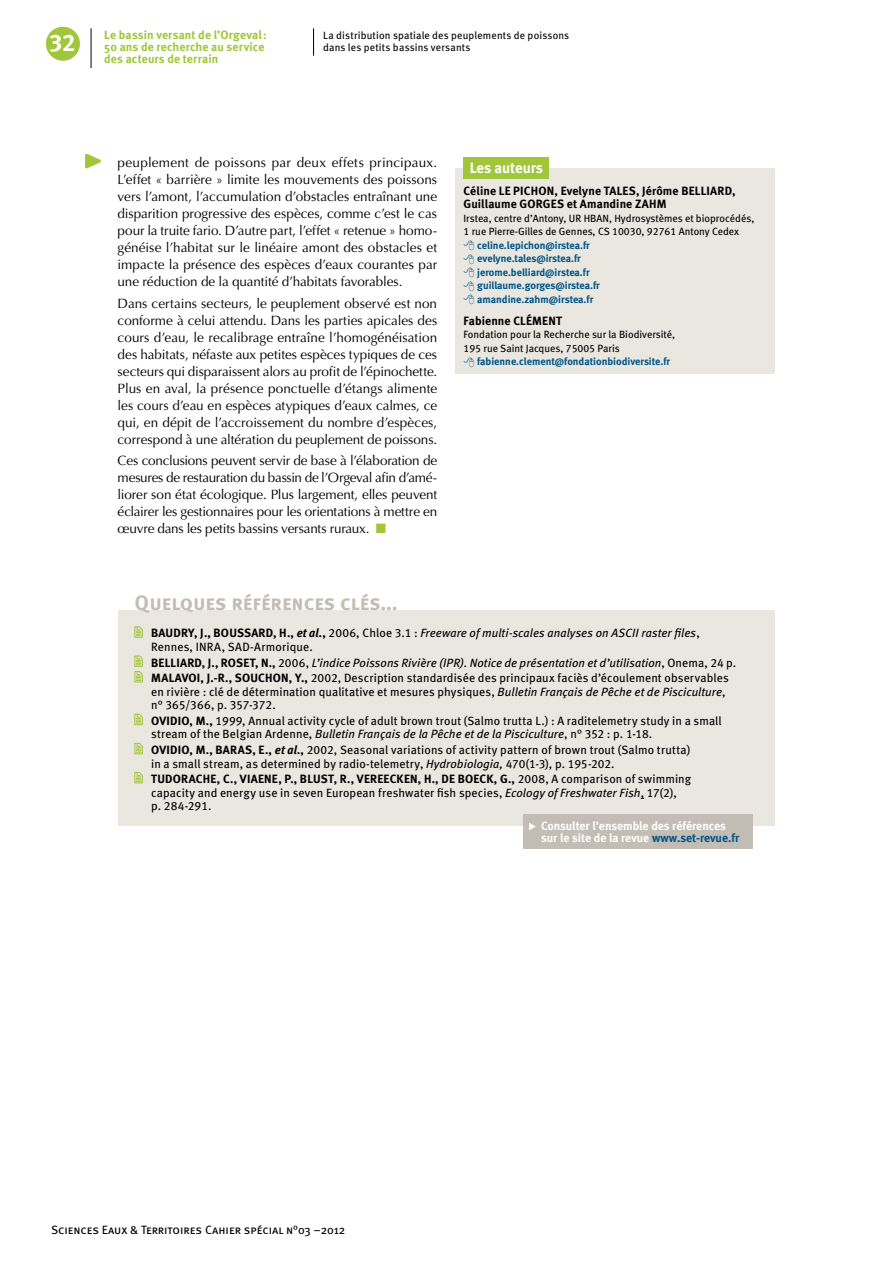
<style>
.page{position:relative;width:893px;height:1263px;background:#fff}
.page>*{position:absolute;margin:0;border:0;box-sizing:border-box;transform-origin:0 0}
.t1{font:24px "Meta Bold Caps Expert";color:#fff}
.t2{font:21px "Meta Bold LF Caps";color:#c4bdb6}
.t3{font:15px "Meta Bold LF";color:#fff}
.Texte_courant_L2{font:13.5px/17px "Optima";letter-spacing:-.01em;color:#000;text-align:justify}
.Références_clé{font:12px/13.5px "Meta Book LF";letter-spacing:.01em;color:#000}
.Références_clé-2{font:italic 12px/13.5px "Meta Book LF";letter-spacing:.01em;color:#000}
.Auteur{font:12px/13.5px "Meta Bold LF";letter-spacing:.015em;color:#000}
.t4{font:700 12px/12px "Meta";letter-spacing:.01em;color:#a1c639}
.Coordonnées{font:12px/12px "Meta Bold LF";color:#fff}
.t5{font:12px "Meta Book Caps";color:#000}
.Auteur_adresse{font:10.5px/13.5px "Meta Book LF";color:#000}
.Auteur_Mail{font:10.5px "Meta Bold LF";color:#005587}
.TC_noir_page_G{font:10.5px/12px "Meta Book LF";letter-spacing:.015em;color:#000}
.s1{color:#a1c639}
.s2{font-family:"Meta Bold LF";font-style:normal}
.s3{font-family:"Meta Bold LF"}
.s4{font-style:normal}
.s5{font-style:italic}
.s6{font-family:"Meta Bold LF";font-style:italic}
.s7{color:#005587}
</style>
<div class="page">
<svg style="left:313px;top:28px;width:1px;height:28px"></svg>
<div style="left:118px;top:610px;width:657px;height:216px;background:#eae6e0"></div>
<svg style="left:134px;top:626px;width:9px;height:12px"></svg>
<svg style="left:134px;top:656px;width:9px;height:26px"></svg>
<svg style="left:134px;top:714px;width:9px;height:11px"></svg>
<svg style="left:134px;top:743px;width:9px;height:11px"></svg>
<svg style="left:134px;top:772px;width:9px;height:11px"></svg>
<div style="left:523px;top:815px;width:229px;height:34px;background:#c4bdb6"></div>
<svg style="left:529px;top:823px;width:7px;height:7px"></svg>
<div style="left:455px;top:169px;width:320px;height:205px;background:#eae6e0"></div>
<div style="left:463px;top:157px;width:86px;height:22px;background:#a1c639"></div>
<svg style="left:85px;top:153px;width:16px;height:16px"></svg>
<div style="left:46px;top:27px;width:34px;height:34px;background:#a1c639;border-radius:50%"></div>
<hr style="left:91px;top:28px;width:1px;height:40px;background:#000">
<h1 class="t1" style="left:49px;top:28px;width:28px">32</h1>
<p class="t4" style="left:104px;top:29px;width:164px">Le bassin versant de l’Orgeval:<br>50 ans de recherche au service des acteurs de terrain</p>
<p class="TC_noir_page_G" style="left:323px;top:29px;width:248px">La distribution spatiale des peuplements de poissons dans les petits bassins versants</p>
<p class="Texte_courant_L2" style="left:118px;top:154px;width:321px">peuplement de poissons par deux effets principaux.<br>L’effet « barrière » limite les mouvements des poissons vers l’amont, l’accumulation d’obstacles entraînant une disparition progressive des espèces, comme c’est le cas pour la truite fario. D’autre part, l’effet « retenue » homo&shy;généise l’habitat sur le linéaire amont des obstacles et impacte la présence des espèces d’eaux courantes par une réduction de la quantité d’habitats favorables.</p>
<p class="Texte_courant_L2" style="left:118px;top:295px;width:321px">Dans certains secteurs, le peuplement observé est non conforme à celui attendu. Dans les parties apicales des cours d’eau, le recalibrage entraîne l’homogénéisation des habitats, néfaste aux petites espèces typiques de ces secteurs qui disparaissent alors au profit de l’épinochette.<br>Plus en aval, la présence ponctuelle d’étangs alimente les cours d’eau en espèces atypiques d’eaux calmes, ce qui, en dépit de l’accroissement du nombre d’espèces, correspond à une altération du peuplement de poissons.</p>
<p class="Texte_courant_L2" style="left:118px;top:452px;width:321px">Ces conclusions peuvent servir de base à l’élaboration de mesures de restauration du bassin de l’Orgeval afin d’amé&shy;liorer son état écologique. Plus largement, elles peuvent éclairer les gestionnaires pour les orientations à mettre en œuvre dans les petits bassins versants ruraux. <span class="s1">■</span></p>
<p class="t2" style="left:135px;top:590px;width:265px">Quelques références clés...</p>
<p class="t3" style="left:470px;top:159px;width:75px">Les auteurs</p>
<p class="Auteur" style="left:463px;top:184px;width:274px">Céline LE PICHON, Evelyne TALES, Jérôme BELLIARD,<br>Guillaume GORGES et Amandine ZAHM</p>
<p class="Auteur_adresse" style="left:463px;top:211px;width:292px">Irstea, centre d’Antony, UR HBAN, Hydrosystèmes et bioprocédés,<br>1 rue Pierre-Gilles de Gennes, CS 10030, 92761 Antony Cedex</p>
<p class="Auteur_Mail" style="left:477px;top:239px;width:114px">celine.lepichon@irstea.fr</p>
<p class="Auteur_Mail" style="left:477px;top:252px;width:105px">evelyne.tales@irstea.fr</p>
<p class="Auteur_Mail" style="left:477px;top:266px;width:114px">jerome.belliard@irstea.fr</p>
<p class="Auteur_Mail" style="left:477px;top:279px;width:124px">guillaume.gorges@irstea.fr</p>
<p class="Auteur_Mail" style="left:477px;top:293px;width:118px">amandine.zahm@irstea.fr</p>
<p class="Auteur" style="left:463px;top:314px;width:100px">Fabienne CLÉMENT</p>
<p class="Auteur_adresse" style="left:463px;top:328px;width:213px">Fondation pour la Recherche sur la Biodiversité,<br>195 rue Saint Jacques, 75005 Paris</p>
<p class="Auteur_Mail" style="left:477px;top:355px;width:195px">fabienne.clement@fondationbiodiversite.fr</p>
<p class="Références_clé-2" style="left:151px;top:626px;width:550px"><span class="s2">BAUDRY, J., BOUSSARD, H.,</span> <span class="s3">et al.</span><span class="s2">,</span> <span class="s4">2006, Chloe 3.1 :</span> Freeware of multi-scales analyses on ASCII raster files<span class="s4">,<br>Rennes, INRA, SAD-Armorique.</span></p>
<p class="Références_clé-2" style="left:151px;top:656px;width:587px"><span class="s2">BELLIARD, J., ROSET, N.,</span> <span class="s4">2006,</span> L’indice Poissons Rivière (IPR). Notice de présentation et d’utilisation<span class="s4">, Onema, 24 p.</span></p>
<p class="Références_clé" style="left:151px;top:671px;width:579px"><span class="s3">MALAVOI, J.-R., SOUCHON, Y.,</span> 2002, Description standardisée des principaux faciès d’écoulement observables en rivière : clé de détermination qualitative et mesures physiques, <span class="s5">Bulletin Français de Pêche et de Pisciculture</span>, n° 365/366, p. 357-372.</p>
<p class="Références_clé" style="left:151px;top:714px;width:572px"><span class="s3">OVIDIO, M.,</span> 1999, Annual activity cycle of adult brown trout (Salmo trutta L.) : A raditelemetry study in a small stream of the Belgian Ardenne, <span class="s5">Bulletin Français de la Pêche et de la Pisciculture</span>, n° 352 : p. 1-18.</p>
<p class="Références_clé" style="left:151px;top:743px;width:541px"><span class="s3">OVIDIO, M., BARAS, E.,</span> <span class="s6">et al.</span><span class="s3">,</span> 2002, Seasonal variations of activity pattern of brown trout (Salmo trutta) in a small stream, as determined by radio-telemetry, <span class="s5">Hydrobiologia,</span> 470(1-3), p. 195-202.</p>
<p class="Références_clé" style="left:151px;top:772px;width:542px"><span class="s3">TUDORACHE, C., VIAENE, P., BLUST, R., VEREECKEN, H., DE BOECK, G.,</span> 2008, A comparison of swimming capacity and energy use in seven European freshwater fish species, <span class="s5">Ecology of Freshwater Fish</span>, 17(2),<br>p. 284-291.</p>
<p class="Coordonnées" style="left:541px;top:820px;width:200px">Consulter l’ensemble des références sur le site de la revue <span class="s7">www.set-revue.fr</span></p>
<p class="t5" style="left:51px;top:1223px;width:296px">Sciences Eaux &amp; Territoires Cahier spécial n°03 –2012</p>
</div>
